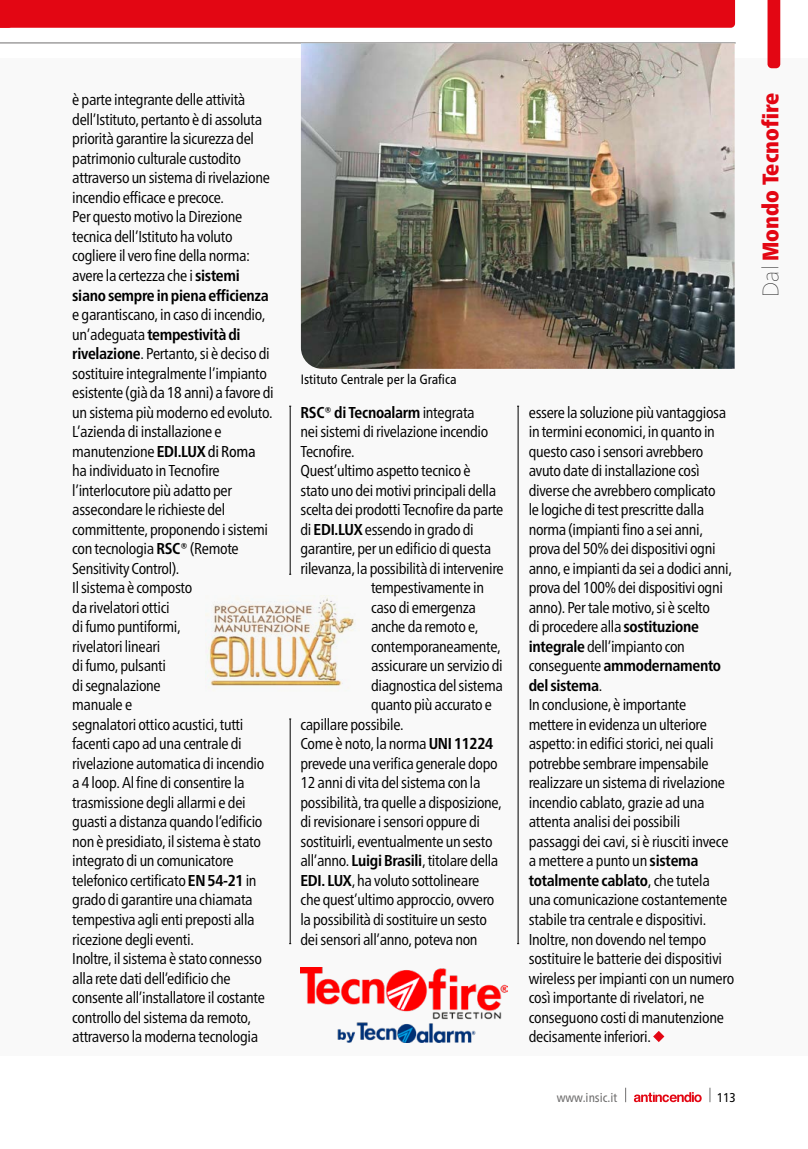
<style>
.page{position:relative;width:808px;height:1149px;background:#fff}
.page>*{position:absolute;margin:0;border:0;box-sizing:border-box;transform-origin:0 0}
.t1{font:900 condensed 22.5px "Frutiger Neue LT Pro";color:#e30613}
.t2{font:condensed 15.75px/19.5px "Frutiger Neue LT Pro";letter-spacing:-.02em;color:#000}
.t3{font:700 condensed 15.75px "Frutiger Neue LT Pro";letter-spacing:-.02em;color:#000}
.t4{font:condensed 13.5px "Frutiger Neue LT Pro";color:#000}
.t5{font:condensed 12.75px "Frutiger Neue LT Pro";color:#706f6f}
.t6{font:condensed 12.75px "Frutiger Neue LT Pro";color:#000}
.s1{font-weight:700}
.s2{font-style:inherit}
.s3{font-weight:200;font-stretch:normal;color:#000}
.s4{font-weight:400}
</style>
<div class="page">
<div style="left:0;top:58px;width:808px;height:998px;background:#f9f9f9"></div>
<hr style="left:0;top:43px;width:736px;height:1px;background:#706f6f">
<div style="left:1px;top:0;width:734px;height:28px;background:#e30613"></div>
<hr style="left:290px;top:406px;width:1px;height:168px;background:#000">
<hr style="left:290px;top:718px;width:1px;height:225px;background:#000">
<hr style="left:518px;top:406px;width:1px;height:537px;background:#000">
<svg style="left:767px;top:0;width:13px;height:68px"></svg>
<img style="left:0;top:0;width:1px;height:341px">
<svg style="left:710px;top:1087px;width:1px;height:14px"></svg>
<svg style="left:625px;top:1087px;width:1px;height:14px"></svg>
<svg style="left:634px;top:1092px;width:68px;height:9px"></svg>
<img style="left:301px;top:43px;width:434px;height:326px">
<svg style="left:653px;top:1031px;width:11px;height:10px"></svg>
<img style="left:301px;top:967px;width:206px;height:75px">
<img style="left:207px;top:595px;width:147px;height:91px">
<p class="t2" style="left:72px;top:90px;width:199px">è parte integrante delle attività dell’Istituto, pertanto è di assoluta priorità garantire la sicurezza del patrimonio culturale custodito attraverso un sistema di rivelazione incendio efficace e precoce.<br>Per questo motivo la Direzione tecnica dell’Istituto ha voluto cogliere il vero fine della norma: avere la certezza che i <span class="s1">sistemi siano sempre in piena efficienza</span></p>
<p class="t2" style="left:72px;top:304px;width:203px">e garantiscano, in caso di incendio, un’adeguata <span class="s1">tempestività di rivelazione</span>. Pertanto, si è deciso di sostituire integralmente l’impianto esistente (già da 18 anni) a favore di un sistema più moderno ed evoluto.<br>L’azienda di installazione e manutenzione <span class="s1">EDI.LUX</span> <span class="s2">di Roma </span>ha individuato in Tecnofire l’interlocutore più adatto per assecondare le richieste del committente, proponendo i sistemi con tecnologia <span class="s1">RSC®</span> (Remote<br>Sensitivity Control).<br>Il sistema è composto<br>da rivelatori ottici<br>di fumo puntiformi,<br>rivelatori lineari<br>di fumo, pulsanti<br>di segnalazione<br>manuale e<br>segnalatori ottico acustici, tutti facenti capo ad una centrale di rivelazione automatica di incendio a 4 loop. Al fine di consentire la trasmissione degli allarmi e dei guasti a distanza quando l’edificio non è presidiato, il sistema è stato integrato di un comunicatore telefonico certificato <span class="s1">EN 54-21</span> in grado di garantire una chiamata tempestiva agli enti preposti alla ricezione degli eventi.<br>Inoltre, il sistema è stato connesso alla rete dati dell’edificio che consente all’installatore il costante controllo del sistema da remoto, attraverso la moderna tecnologia</p>
<h1 class="t1" style="left:757px;top:297px;width:205px;rotate:-90deg"><span class="s3">Dal</span> Mondo Tecnofire</h1>
<p class="t4" style="left:301px;top:371px;width:157px">Istituto Centrale per la Grafica</p>
<p class="t3" style="left:300px;top:402px;width:176px">RSC® di Tecnoalarm <span class="s4">integrata</span></p>
<p class="t2" style="left:300px;top:421px;width:189px">nei sistemi di rivelazione incendio</p>
<p class="t2" style="left:300px;top:441px;width:56px">Tecnofire.</p>
<p class="t2" style="left:300px;top:460px;width:172px">Quest’ultimo aspetto tecnico è</p>
<p class="t2" style="left:300px;top:480px;width:197px">stato uno dei motivi principali della</p>
<p class="t2" style="left:300px;top:499px;width:204px">scelta dei prodotti Tecnofire da parte</p>
<p class="t2" style="left:300px;top:519px;width:175px">di <span class="s1">EDI.LUX</span> essendo in grado di</p>
<p class="t2" style="left:300px;top:538px;width:192px">garantire, per un edificio di questa</p>
<p class="t2" style="left:300px;top:558px;width:205px">rilevanza, la possibilità di intervenire</p>
<p class="t2" style="left:371px;top:577px;width:114px">tempestivamente in</p>
<p class="t2" style="left:371px;top:597px;width:106px">caso di emergenza</p>
<p class="t2" style="left:371px;top:616px;width:109px">anche da remoto e,</p>
<p class="t2" style="left:371px;top:636px;width:131px">contemporaneamente,</p>
<p class="t2" style="left:371px;top:655px;width:133px">assicurare un servizio di</p>
<p class="t2" style="left:371px;top:675px;width:133px">diagnostica del sistema</p>
<p class="t2" style="left:371px;top:694px;width:123px">quanto più accurato e</p>
<p class="t2" style="left:300px;top:714px;width:105px">capillare possibile.</p>
<p class="t2" style="left:300px;top:733px;width:194px">Come è noto, la norma <span class="s1">UNI 11224</span></p>
<p class="t2" style="left:300px;top:753px;width:199px">prevede una verifica generale dopo</p>
<p class="t2" style="left:300px;top:772px;width:181px">12 anni di vita del sistema con la</p>
<p class="t2" style="left:300px;top:792px;width:203px">possibilità, tra quelle a disposizione,</p>
<p class="t2" style="left:300px;top:811px;width:181px">di revisionare i sensori oppure di</p>
<p class="t2" style="left:300px;top:831px;width:194px">sostituirli, eventualmente un sesto</p>
<p class="t2" style="left:300px;top:850px;width:199px">all’anno. <span class="s1">Luigi Brasili</span>, titolare della</p>
<p class="t2" style="left:300px;top:870px;width:180px"><span class="s1">EDI. LUX</span>, ha voluto sottolineare</p>
<p class="t2" style="left:300px;top:889px;width:195px">che quest’ultimo approccio, ovvero</p>
<p class="t2" style="left:300px;top:909px;width:188px">la possibilità di sostituire un sesto</p>
<p class="t2" style="left:300px;top:928px;width:178px">dei sensori all’anno, poteva non</p>
<p class="t2" style="left:529px;top:402px;width:207px">essere la soluzione più vantaggiosa in termini economici, in quanto in questo caso i sensori avrebbero avuto date di installazione così diverse che avrebbero complicato<br>le logiche di test prescritte dalla norma (impianti fino a sei anni, prova del 50% dei dispositivi ogni anno, e impianti da sei a dodici anni, prova del 100% dei dispositivi ogni anno). Per tale motivo, si è scelto<br>di procedere alla <span class="s1">sostituzione integrale</span> dell’impianto con conseguente <span class="s1">ammodernamento del sistema</span>.<br>In conclusione, è importante mettere in evidenza un ulteriore aspetto: in edifici storici, nei quali potrebbe sembrare impensabile realizzare un sistema di rivelazione incendio cablato, grazie ad una attenta analisi dei possibili passaggi dei cavi, si è riusciti invece a mettere a punto un <span class="s1">sistema totalmente cablato</span>, che tutela una comunicazione costantemente stabile tra centrale e dispositivi.<br>Inoltre, non dovendo nel tempo sostituire le batterie dei dispositivi wireless per impianti con un numero così importante di rivelatori, ne conseguono costi di manutenzione decisamente inferiori.</p>
<p class="t5" style="left:557px;top:1089px;width:62px">www.insic.it</p>
<p class="t6" style="left:717px;top:1089px;width:20px">113</p>
</div>
